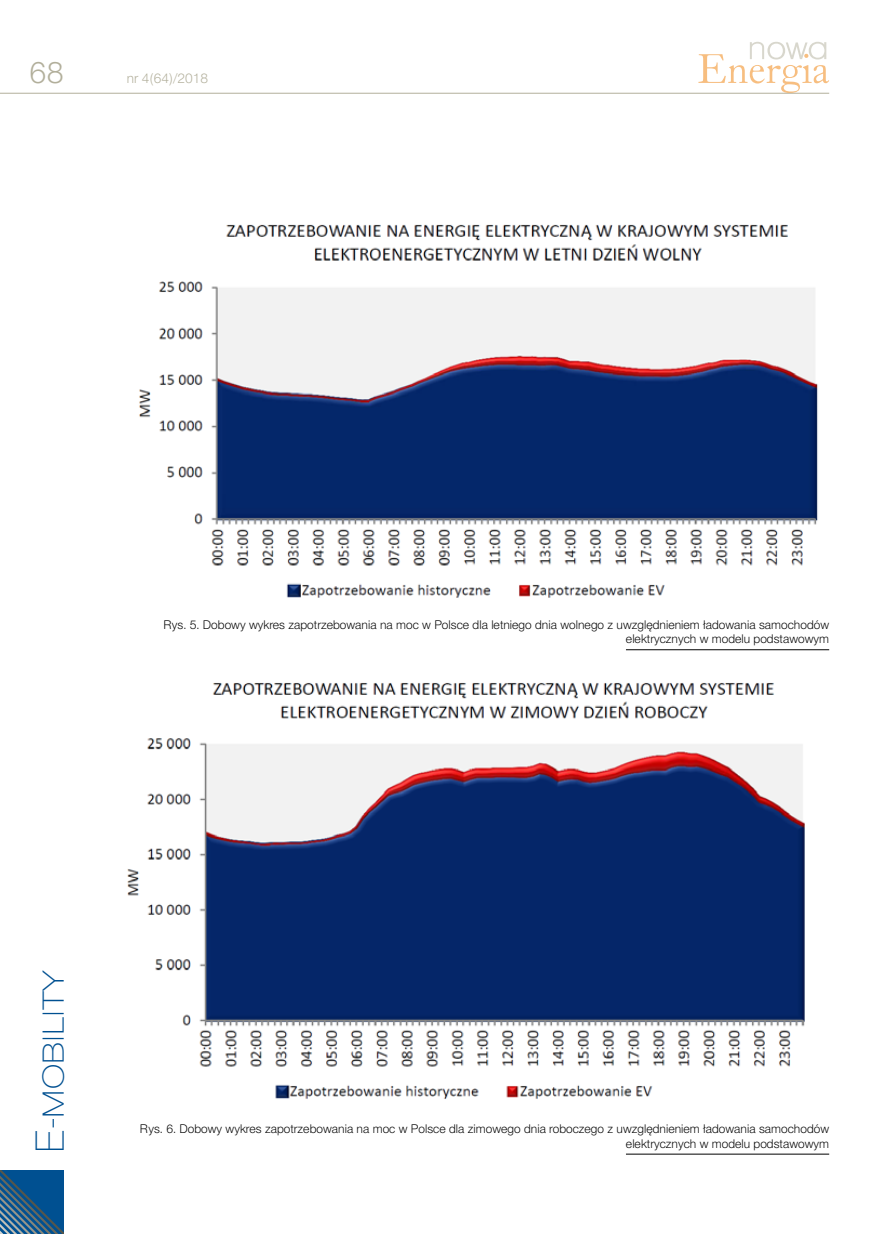
<style>
.page{position:relative;width:893px;height:1234px;background:#fff}
.page>*{position:absolute;margin:0;border:0;box-sizing:border-box;transform-origin:0 0}
.t1{font:39px "Switzer EFN Thin";color:#005091}
.t2{font:30px "Switzer EFN Light";color:#b2af9b}
.t3{font:13.5px "Switzer EFN Light";color:#b2af9b}
.t4{font:12px/14.4px "Switzer EFN Light";color:#000;text-align:right}
</style>
<div class="page">
<hr style="left:0;top:93px;width:829px;height:1px;background:#b2af9b">
<svg style="left:698px;top:42px;width:131px;height:51px"></svg>
<svg style="left:0;top:1170px;width:64px;height:63px;background:#1e5b8a"></svg>
<img style="left:139px;top:224px;width:679px;height:374px">
<img style="left:128px;top:683px;width:677px;height:416px">
<hr style="left:626px;top:1153px;width:203px;height:1px;background:#000">
<hr style="left:626px;top:649px;width:203px;height:1px;background:#000">
<h2 class="t2" style="left:30px;top:55px;width:36px">68</h2>
<p class="t3" style="left:127px;top:70px;width:83px">nr 4(64)/2018</p>
<p class="t4" style="left:163px;top:617px;width:667px">Rys. 5. Dobowy wykres zapotrzebowania na moc w Polsce dla letniego dnia wolnego z uwzględnieniem ładowania samochodów elektrycznych w modelu podstawowym</p>
<h1 class="t1" style="left:28px;top:1152px;width:185px;rotate:-90deg">E-mobility</h1>
<p class="t4" style="left:140px;top:1121px;width:691px">Rys. 6. Dobowy wykres zapotrzebowania na moc w Polsce dla zimowego dnia roboczego z uwzględnieniem ładowania samochodów elektrycznych w modelu podstawowym</p>
</div>
